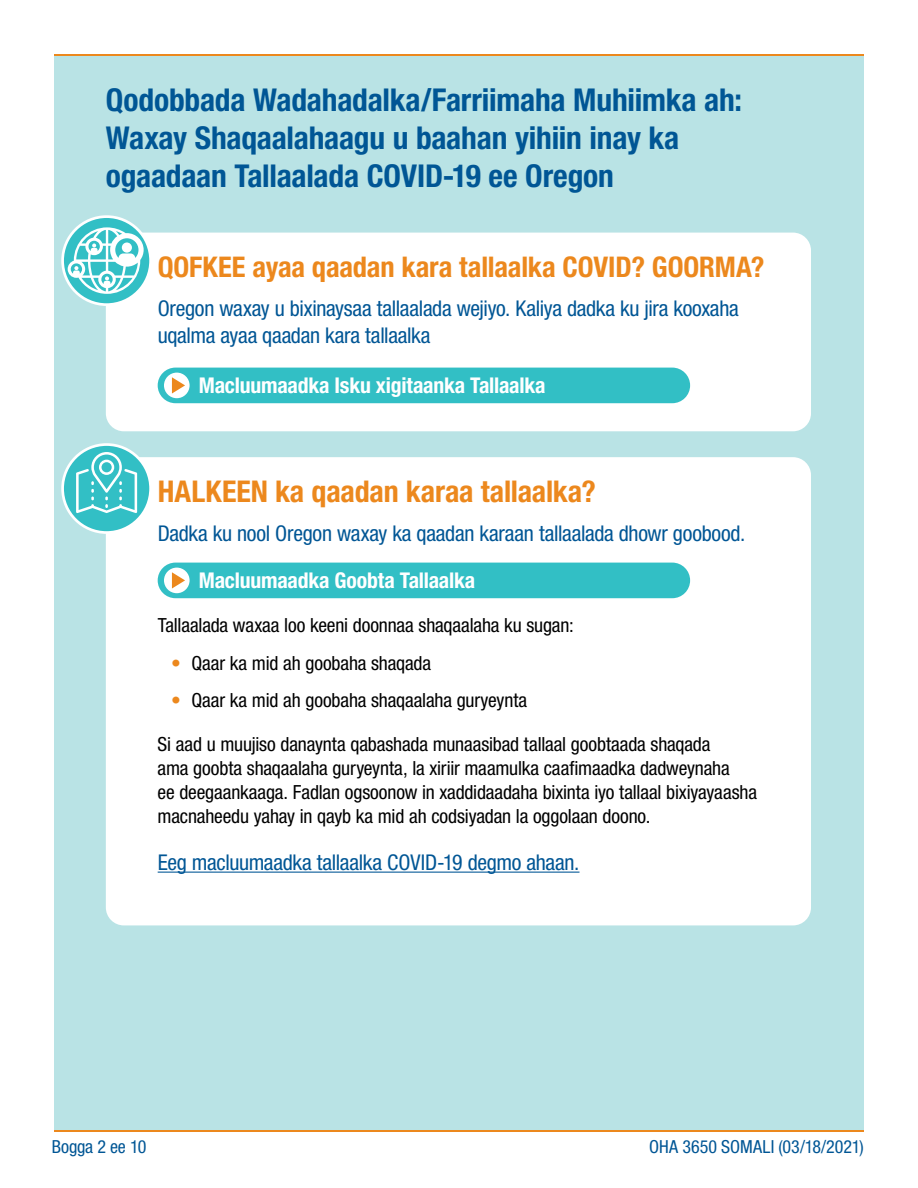
<style>
.page{position:relative;width:918px;height:1188px;background:#fff}
.page>*{position:absolute;margin:0;border:0;box-sizing:border-box;transform-origin:0 0}
.t1{font:700 condensed 31.5px/37.8px "Helvetica Neue LT Std";letter-spacing:-.005em;color:#005695}
.t2{font:700 condensed 30px "Helvetica Neue LT Std";letter-spacing:-.005em;color:#ec881d}
.t3{font:700 condensed 28.5px "Helvetica Neue LT Std";letter-spacing:-.005em;color:#ec881d}
.t4{font:condensed 21.75px/26.2px "Helvetica Neue LT Std";letter-spacing:-.015em;color:#005695}
.t5{font:700 condensed 21.75px "Helvetica Neue LT Std";letter-spacing:-.01em;color:#fff}
.t6{font:condensed 19.5px/24px "Helvetica Neue LT Std";letter-spacing:-.01em;color:#000}
.t7{font:condensed 18px "Helvetica Neue LT Std";color:#005695}
.s1{color:#ec881d}
</style>
<div class="page">
<div style="left:54px;top:56px;width:810px;height:1074px;background:#b9e3e5"></div>
<hr style="left:54px;top:54px;width:810px;height:2px;background:#ec881d">
<hr style="left:54px;top:1130px;width:810px;height:1px;background:#ec881d">
<div style="left:106px;top:233px;width:705px;height:198px;background:#fff;border-radius:18px"></div>
<div style="left:106px;top:457px;width:705px;height:468px;background:#fff;border-radius:18px"></div>
<hr style="left:158px;top:872px;width:422px;height:1px;background:#005695">
<svg style="left:63px;top:217px;width:88px;height:88px"></svg>
<div style="left:61px;top:215px;width:91px;height:91px;border:3px solid #fff;border-radius:50%"></div>
<svg style="left:68px;top:227px;width:76px;height:67px"></svg>
<div style="left:63px;top:445px;width:88px;height:88px;background:#32bfc5;border-radius:50%"></div>
<div style="left:61px;top:443px;width:91px;height:91px;border:3px solid #fff;border-radius:50%"></div>
<div style="left:158px;top:368px;width:532px;height:35px;background:#32bfc5;border-radius:18px"></div>
<div style="left:164px;top:373px;width:26px;height:25px;background:#fff;border-radius:50%"></div>
<svg style="left:172px;top:377px;width:13px;height:17px"></svg>
<div style="left:158px;top:563px;width:532px;height:35px;background:#32bfc5;border-radius:18px"></div>
<div style="left:164px;top:568px;width:26px;height:25px;background:#fff;border-radius:50%"></div>
<svg style="left:172px;top:572px;width:13px;height:17px"></svg>
<svg style="left:76px;top:452px;width:61px;height:61px"></svg>
<h1 class="t1" style="left:106px;top:81px;width:638px">Qodobbada Wadahadalka/Farriimaha Muhiimka ah:<br>Waxay Shaqaalahaagu u baahan yihiin inay ka ogaadaan Tallaalada COVID-19 ee Oregon</h1>
<h3 class="t3" style="left:158px;top:249px;width:608px">QOFKEE ayaa qaadan kara tallaalka COVID? GOORMA?</h3>
<p class="t4" style="left:158px;top:295px;width:583px">Oregon waxay u bixinaysaa tallaalada wejiyo. Kaliya dadka ku jira kooxaha uqalma ayaa qaadan kara tallaalka</p>
<p class="t5" style="left:199px;top:372px;width:348px">Macluumaadka Isku xigitaanka Tallaalka</p>
<h2 class="t2" style="left:158px;top:473px;width:440px">HALKEEN ka qaadan karaa tallaalka?</h2>
<p class="t4" style="left:158px;top:520px;width:589px">Dadka ku nool Oregon waxay ka qaadan karaan tallaalada dhowr goobood.</p>
<p class="t5" style="left:199px;top:567px;width:278px">Macluumaadka Goobta Tallaalka</p>
<p class="t6" style="left:158px;top:613px;width:418px">Tallaalada waxaa loo keeni doonnaa shaqaalaha ku sugan:</p>
<p class="t6" style="left:171px;top:651px;width:261px"><span class="s1">•</span> Qaar ka mid ah goobaha shaqada</p>
<p class="t6" style="left:171px;top:688px;width:358px"><span class="s1">•</span> Qaar ka mid ah goobaha shaqaalaha guryeynta</p>
<p class="t6" style="left:158px;top:732px;width:601px">Si aad u muujiso danaynta qabashada munaasibad tallaal goobtaada shaqada<br>ama goobta shaqaalaha guryeynta, la xiriir maamulka caafimaadka dadweynaha<br>ee deegaankaaga. Fadlan ogsoonow in xaddidaadaha bixinta iyo tallaal bixiyayaasha macnaheedu yahay in qayb ka mid ah codsiyadan la oggolaan doono.</p>
<p class="t4" style="left:158px;top:849px;width:423px">Eeg macluumaadka tallaalka COVID-19 degmo ahaan.</p>
<p class="t7" style="left:52px;top:1137px;width:96px">Bogga 2 ee 10</p>
<p class="t7" style="left:649px;top:1137px;width:216px">OHA 3650 SOMALI (03/18/2021)</p>
</div>
